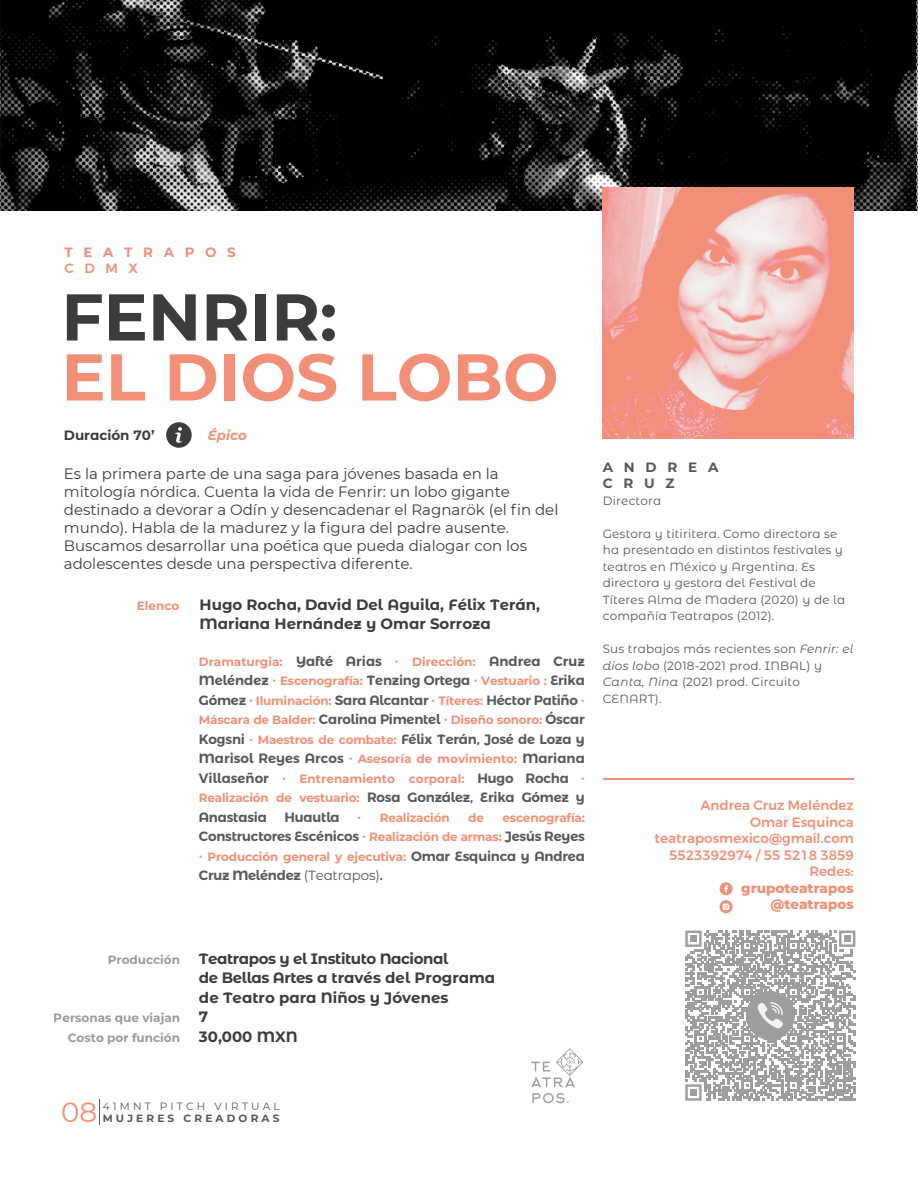
<style>
.page{position:relative;width:918px;height:1188px;background:#fff}
.page>*{position:absolute;margin:0;border:0;box-sizing:border-box;transform-origin:0 0}
.t1{font:700 66px "Montserrat";color:#f28f77}
.t2{font:700 66px "Montserrat";color:#3d3c3c}
.t3{font:27.75px "Montserrat";color:#f28f77}
.t4{font:15px/18px "Montserrat";color:#3d3c3c}
.t5{font:700 15px/19.5px "Montserrat Alternates";color:#3d3c3c}
.t6{font:600 13.5px/19.5px "Montserrat Alternates";letter-spacing:-.015em;color:#585857}
.t7{font:500 13.5px/16.5px "Montserrat";color:#f28f77;text-align:right}
.t8{font:800 13.5px/16.5px "Montserrat";color:#f28f77;text-align:right}
.t9{font:700 13.5px "Montserrat Alternates";color:#3d3c3c}
.t10{font:700 13.5px/16.5px "Montserrat";letter-spacing:.8em;color:#585857}
.t11{font:700 13.5px "Montserrat";letter-spacing:.79em;color:#f28f77}
.t12{font:italic 700 13.5px "Montserrat Alternates";color:#f28f77}
.t13{font:12px/16.5px "Montserrat Alternates";letter-spacing:.015em;color:#585857}
.t14{font:700 12px "Montserrat";letter-spacing:-.015em;color:#f28f77}
.t15{font:700 12px/19.5px "Montserrat";color:#585857;text-align:right}
.t16{font:10.5px "Montserrat";letter-spacing:.3em;color:#585857}
.t17{font:700 10.5px "Montserrat";letter-spacing:.3em;color:#585857}
.s1{font-family:"Montserrat Alternates";font-weight:600;font-size:13.5px;color:#585857}
.s2{font-family:"Montserrat";font-weight:700;font-size:12px;color:#f28f77}
.s3{font-weight:400}
.s4{font-style:italic}
</style>
<div class="page">
<svg style="left:166px;top:422px;width:26px;height:26px"></svg>
<hr style="left:603px;top:778px;width:251px;height:1px;background:#f28f77">
<svg style="left:531px;top:1048px;width:53px;height:39px"></svg>
<svg style="left:532px;top:1093px;width:37px;height:10px"></svg>
<svg style="left:685px;top:931px;width:170px;height:170px"></svg>
<svg style="left:720px;top:882px;width:13px;height:31px"></svg>
<img style="left:0;top:0;width:918px;height:210px">
<svg style="left:603px;top:188px;width:251px;height:251px;background:#f2a99d"></svg>
<p class="t11" style="left:64px;top:243px;width:173px">TEATRAPOS</p>
<p class="t7" style="left:64px;top:260px;width:75px">CDMX</p>
<h1 class="t2" style="left:61px;top:270px;width:277px">FENRIR:</h1>
<h1 class="t1" style="left:61px;top:330px;width:499px">EL DIOS LOBO</h1>
<p class="t9" style="left:64px;top:426px;width:92px">Duración 70’</p>
<p class="t12" style="left:208px;top:426px;width:41px">Épico</p>
<p class="t4" style="left:64px;top:465px;width:496px">Es la primera parte de una saga para jóvenes basada en la mitología nórdica. Cuenta la vida de Fenrir: un lobo gigante destinado a devorar a Odín y desencadenar el Ragnarök (el fin del mundo). Habla de la madurez y la figura del padre ausente.<br>Buscamos desarrollar una poética que pueda dialogar con los adolescentes desde una perspectiva diferente.</p>
<p class="t5" style="left:200px;top:594px;width:342px">Hugo Rocha, David Del Aguila, Félix Terán,<br>Mariana Hernández y Omar Sorroza</p>
<p class="t14" style="left:137px;top:597px;width:44px">Elenco</p>
<p class="t14" style="left:199px;top:653px;width:387px">Dramaturgia: <span class="s1">Yafté Arias</span> ∙ Dirección: <span class="s1">Andrea Cruz</span></p>
<p class="t6" style="left:199px;top:671px;width:387px">Meléndez <span class="s2">∙ Escenografía:</span> Tenzing Ortega <span class="s2">∙ Vestuario :</span> Erika<br>Gómez <span class="s2">∙ Iluminación:</span> Sara Alcantar <span class="s2">∙ Títeres:</span> Héctor Patiño <span class="s2">∙</span></p>
<p class="t14" style="left:199px;top:711px;width:387px">Máscara de Balder: <span class="s1">Carolina Pimentel</span> ∙ Diseño sonoro: <span class="s1">Óscar</span></p>
<p class="t6" style="left:199px;top:729px;width:387px">Kogsni <span class="s2">∙ Maestros de combate:</span> Félix Terán, José de Loza y<br>Marisol Reyes Arcos <span class="s2">∙ Asesoría de movimiento:</span> Mariana</p>
<p class="t14" style="left:199px;top:770px;width:387px"><span class="s1">Villaseñor</span> ∙ Entrenamiento corporal: <span class="s1">Hugo Rocha</span> ∙</p>
<p class="t6" style="left:199px;top:788px;width:387px"><span class="s2">Realización de vestuario:</span> Rosa González, Erika Gómez y<br>Anastasia</p>
<p class="t6" style="left:284px;top:807px;width:57px">Huautla</p>
<p class="t14" style="left:357px;top:809px;width:5px">∙</p>
<p class="t14" style="left:380px;top:809px;width:71px">Realización</p>
<p class="t14" style="left:468px;top:809px;width:17px">de</p>
<p class="t14" style="left:502px;top:809px;width:84px">escenografía:</p>
<p class="t6" style="left:199px;top:827px;width:387px">Constructores Escénicos <span class="s2">∙ Realización de armas:</span> Jesús Reyes</p>
<p class="t14" style="left:199px;top:848px;width:387px">∙ Producción general y ejecutiva: <span class="s1">Omar Esquinca y Andrea</span></p>
<p class="t6" style="left:199px;top:866px;width:186px">Cruz Meléndez <span class="s3">(Teatrapos)</span>.</p>
<p class="t15" style="left:108px;top:949px;width:74px">Producción</p>
<p class="t15" style="left:54px;top:1008px;width:128px">Personas que viajan<br>Costo por función</p>
<p class="t5" style="left:199px;top:948px;width:298px">Teatrapos y el Instituto Nacional<br>de Bellas Artes a través del Programa de Teatro para Niños y Jóvenes<br>7<br>30,000 MXN</p>
<p class="t10" style="left:603px;top:458px;width:117px">ANDREA<br>CRUZ</p>
<p class="t13" style="left:603px;top:492px;width:60px">Directora</p>
<p class="t13" style="left:603px;top:525px;width:244px">Gestora y titiritera. Como directora se ha presentado en distintos festivales y teatros en México y Argentina. Es directora y gestora del Festival de Títeres Alma de Madera (2020) y de la compañía Teatrapos (2012).</p>
<p class="t13" style="left:603px;top:640px;width:252px">Sus trabajos más recientes son <span class="s4">Fenrir: el dios lobo</span> (2018-2021 prod. INBAL) y<br><span class="s4">Canta, Nina</span> (2021 prod. Circuito<br>CENART).</p>
<p class="t7" style="left:655px;top:797px;width:201px">Andrea Cruz Meléndez<br>Omar Esquinca teatraposmexico@gmail.com<br>5523392974 / 55 5218 3859<br>Redes:</p>
<p class="t8" style="left:741px;top:879px;width:114px">grupoteatrapos @teatrapos</p>
<p class="t16" style="left:103px;top:1099px;width:178px">41MNT PITCH VIRTUAL</p>
<h2 class="t3" style="left:61px;top:1093px;width:38px">08</h2>
<p class="t17" style="left:103px;top:1111px;width:178px">MUJERES CREADORAS</p>
</div>
